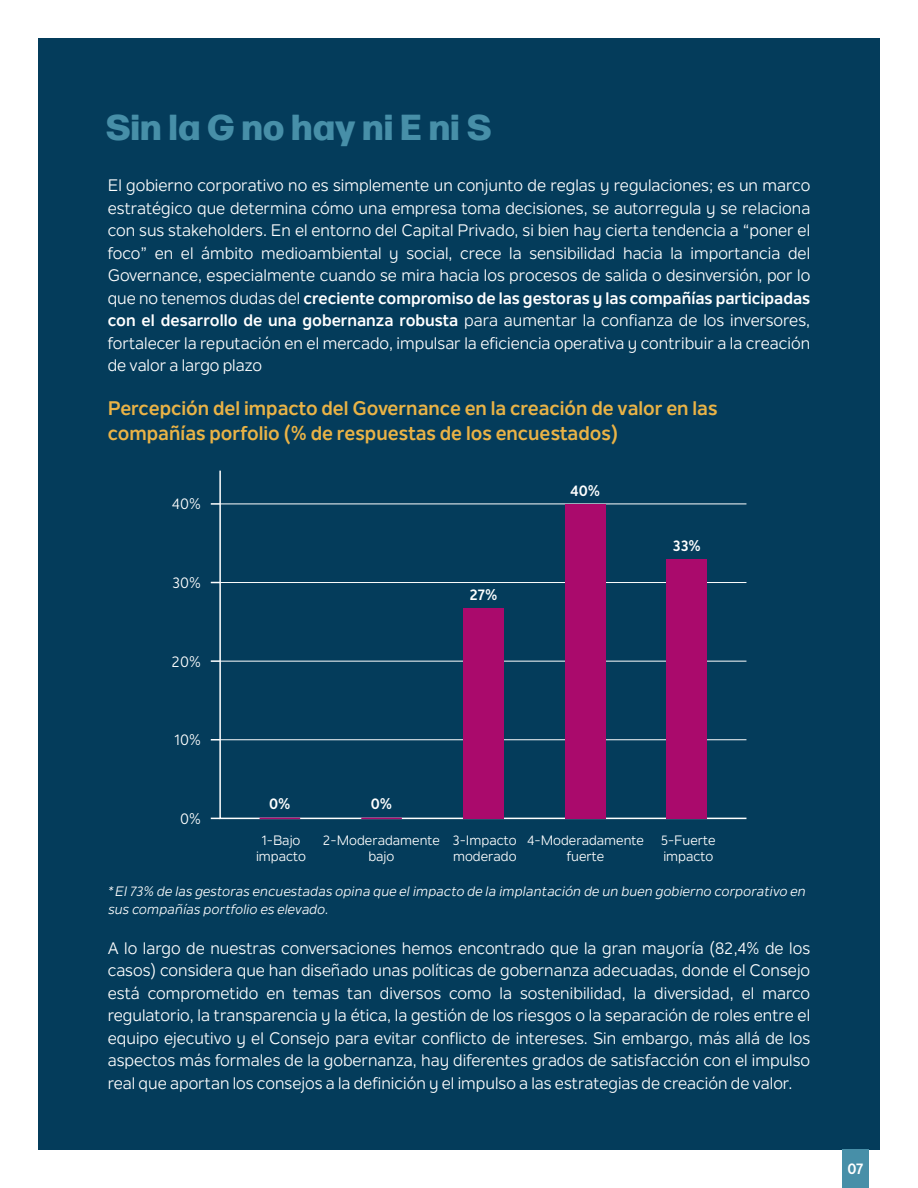
<style>
.page{position:relative;width:918px;height:1188px;background:#fff}
.page>*{position:absolute;margin:0;border:0;box-sizing:border-box;transform-origin:0 0}
.t1{font:800 36px "Forma DJR Micro";color:#478fa8}
.t2{font:700 19.5px/25.5px "Nolan Next";color:#eab346}
.t3{font:16.5px/22.5px "Nolan Next";color:#fff;text-align:justify}
.t4{font:700 15px "Nolan Next";color:#fff}
.t5{font:15px "Nolan Next";color:#fff}
.t6{font:italic 13.5px/18px "Nolan Next";letter-spacing:.02em;color:#fff}
.t7{font:13.5px/16.2px "Nolan Next";color:#fff;text-align:center}
.s1{font-weight:700}
</style>
<div class="page">
<div style="left:38px;top:38px;width:842px;height:1112px;background:#043c5b"></div>
<svg style="left:219px;top:470px;width:528px;height:350px"></svg>
<svg style="left:211px;top:739px;width:9px;height:2px"></svg>
<svg style="left:211px;top:660px;width:9px;height:2px"></svg>
<svg style="left:211px;top:503px;width:9px;height:2px"></svg>
<hr style="left:220px;top:739px;width:526px;height:1px;background:#fff">
<hr style="left:220px;top:661px;width:526px;height:1px;background:#fff">
<hr style="left:220px;top:582px;width:526px;height:1px;background:#fff">
<hr style="left:220px;top:504px;width:526px;height:1px;background:#fff">
<div style="left:463px;top:608px;width:41px;height:210px;background:#aa0a6c"></div>
<div style="left:565px;top:504px;width:40px;height:314px;background:#aa0a6c"></div>
<div style="left:666px;top:559px;width:41px;height:259px;background:#aa0a6c"></div>
<hr style="left:361px;top:818px;width:41px;height:1px;background:#aa0a6c">
<hr style="left:260px;top:818px;width:40px;height:1px;background:#aa0a6c">
<div style="left:842px;top:1150px;width:27px;height:38px;background:#478fa8"></div>
<h1 class="t1" style="left:106px;top:99px;width:388px">Sin la G no hay ni E ni S</h1>
<p class="t3" style="left:108px;top:174px;width:704px">El gobierno corporativo no es simplemente un conjunto de reglas y regulaciones; es un marco estratégico que determina cómo una empresa toma decisiones, se autorregula y se relaciona con sus stakeholders. En el entorno del Capital Privado, si bien hay cierta tendencia a “poner el foco” en el ámbito medioambiental y social, crece la sensibilidad hacia la importancia del Governance, especialmente cuando se mira hacia los procesos de salida o desinversión, por lo que no tenemos dudas del <span class="s1">creciente compromiso de las gestoras y las compañías participadas con el desarrollo de una gobernanza robusta</span> para aumentar la confianza de los inversores, fortalecer la reputación en el mercado, impulsar la eficiencia operativa y contribuir a la creación de valor a largo plazo</p>
<p class="t2" style="left:108px;top:395px;width:611px">Percepción del impacto del Governance en la creación de valor en las compañías porfolio (% de respuestas de los encuestados)</p>
<p class="t5" style="left:172px;top:495px;width:30px">40%</p>
<p class="t5" style="left:172px;top:574px;width:30px">30%</p>
<p class="t5" style="left:172px;top:652px;width:31px">20%</p>
<p class="t5" style="left:174px;top:731px;width:28px">10%</p>
<p class="t5" style="left:180px;top:809px;width:22px">0%</p>
<p class="t4" style="left:469px;top:586px;width:30px">27%</p>
<p class="t4" style="left:570px;top:481px;width:31px">40%</p>
<p class="t4" style="left:673px;top:536px;width:29px">33%</p>
<p class="t4" style="left:269px;top:794px;width:23px">0%</p>
<p class="t4" style="left:371px;top:794px;width:23px">0%</p>
<p class="t7" style="left:256px;top:832px;width:52px">1-Bajo impacto</p>
<p class="t7" style="left:323px;top:832px;width:119px">2-Moderadamente bajo</p>
<p class="t7" style="left:453px;top:832px;width:65px;text-align:left">3-Impacto moderado</p>
<p class="t7" style="left:527px;top:832px;width:118px">4-Moderadamente fuerte</p>
<p class="t7" style="left:661px;top:832px;width:56px;text-align:left">5-Fuerte impacto</p>
<p class="t6" style="left:108px;top:882px;width:699px">*El 73% de las gestoras encuestadas opina que el impacto de la implantación de un buen gobierno corporativo en sus compañías portfolio es elevado.</p>
<p class="t3" style="left:108px;top:937px;width:704px">A lo largo de nuestras conversaciones hemos encontrado que la gran mayoría (82,4% de los casos) considera que han diseñado unas políticas de gobernanza adecuadas, donde el Consejo está comprometido en temas tan diversos como la sostenibilidad, la diversidad, el marco regulatorio, la transparencia y la ética, la gestión de los riesgos o la separación de roles entre el equipo ejecutivo y el Consejo para evitar conflicto de intereses. Sin embargo, más allá de los aspectos más formales de la gobernanza, hay diferentes grados de satisfacción con el impulso real que aportan los consejos a la definición y el impulso a las estrategias de creación de valor.</p>
<p class="t4" style="left:848px;top:1160px;width:17px">07</p>
</div>
